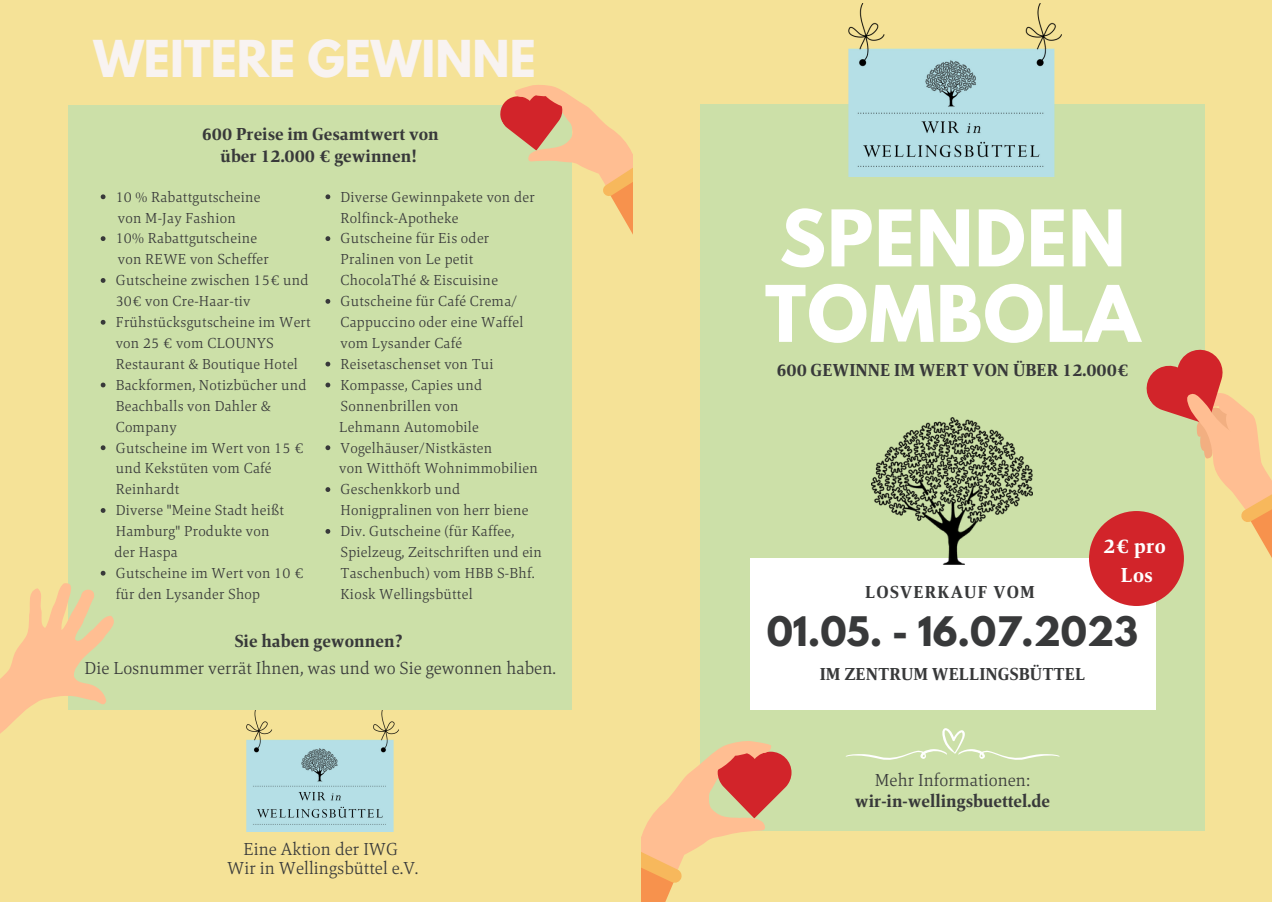
<style>
.page{position:relative;width:1272px;height:902px;background:#fff}
.page>*{position:absolute;margin:0;border:0;box-sizing:border-box;transform-origin:0 0}
.t1{font:700 69px/75.4px "League Spartan";letter-spacing:.02em;color:#fff}
.t2{font:700 45px "League Spartan";color:#f8f3f1}
.t3{font:700 36px "League Spartan";color:#38393a}
.t4{font:800 21px/29.2px "Mangan Nova";letter-spacing:.015em;color:#fff;text-align:center}
.t5{font:800 18px/21.5px "Mangan Nova";color:#38393a;text-align:center}
.t6{font:300 18px/19.2px "Mangan Nova";color:#38393a;text-align:center}
.t7{font:800 18px "Mangan Nova";letter-spacing:.065em;color:#38393a}
.t8{font:300 15px/20.9px "Mangan Nova";letter-spacing:.015em;color:#38393a}
</style>
<div class="page">
<div style="left:0;top:0;width:1271px;height:901px;background:#f5e297"></div>
<img style="left:247px;top:709px;width:152px;height:122px">
<div style="left:68px;top:105px;width:503px;height:604px;background:#cce0a8"></div>
<div style="left:700px;top:104px;width:504px;height:726px;background:#cce0a8"></div>
<svg style="left:1142px;top:339px;width:129px;height:263px"></svg>
<svg style="left:845px;top:728px;width:214px;height:32px"></svg>
<img style="left:848px;top:3px;width:213px;height:174px">
<div style="left:749px;top:558px;width:406px;height:151px;background:#fff"></div>
<img style="left:871px;top:417px;width:161px;height:147px">
<svg style="left:500px;top:85px;width:133px;height:188px"></svg>
<svg style="left:641px;top:741px;width:158px;height:160px"></svg>
<svg style="left:325px;top:194px;width:5px;height:5px"></svg>
<svg style="left:325px;top:236px;width:5px;height:5px"></svg>
<svg style="left:325px;top:299px;width:5px;height:4px"></svg>
<svg style="left:325px;top:361px;width:5px;height:5px"></svg>
<svg style="left:325px;top:382px;width:5px;height:5px"></svg>
<svg style="left:325px;top:445px;width:5px;height:5px"></svg>
<svg style="left:325px;top:487px;width:5px;height:5px"></svg>
<svg style="left:325px;top:529px;width:5px;height:4px"></svg>
<svg style="left:101px;top:194px;width:4px;height:5px"></svg>
<svg style="left:101px;top:236px;width:4px;height:5px"></svg>
<svg style="left:101px;top:278px;width:4px;height:5px"></svg>
<svg style="left:101px;top:320px;width:4px;height:4px"></svg>
<svg style="left:101px;top:382px;width:4px;height:5px"></svg>
<svg style="left:101px;top:445px;width:4px;height:5px"></svg>
<svg style="left:101px;top:508px;width:4px;height:4px"></svg>
<svg style="left:0;top:570px;width:156px;height:164px"></svg>
<div style="left:1088px;top:511px;width:95px;height:94px;background:#d2242a;border-radius:50%"></div>
<h2 class="t2" style="left:93px;top:36px;width:444px">WEITERE GEWINNE</h2>
<p class="t5" style="left:202px;top:123px;width:238px">600 Preise im Gesamtwert von über 12.000 € gewinnen!</p>
<p class="t8" style="left:340px;top:186px;width:196px">Diverse Gewinnpakete von der<br>Rolfinck-Apotheke<br>Gutscheine für Eis oder<br>Pralinen von Le petit<br>ChocolaThé &amp; Eiscuisine<br>Gutscheine für Café Crema/<br>Cappuccino oder eine Waffel vom Lysander Café<br>Reisetaschenset von Tui<br>Kompasse, Capies und<br>Sonnenbrillen von</p>
<p class="t8" style="left:340px;top:437px;width:153px">Vogelhäuser/Nistkästen</p>
<p class="t8" style="left:340px;top:479px;width:203px">Geschenkkorb und<br>Honigpralinen von herr biene<br>Div. Gutscheine (für Kaffee,<br>Spielzeug, Zeitschriften und ein<br>Taschenbuch) vom HBB S-Bhf.<br>Kiosk Wellingsbüttel</p>
<p class="t8" style="left:116px;top:186px;width:146px">10 % Rabattgutscheine</p>
<p class="t8" style="left:116px;top:228px;width:143px">10% Rabattgutscheine</p>
<p class="t8" style="left:116px;top:270px;width:196px">Gutscheine zwischen 15€ und<br>30€ von Cre-Haar-tiv<br>Frühstücksgutscheine im Wert von 25 € vom CLOUNYS<br>Restaurant &amp; Boutique Hotel<br>Backformen, Notizbücher und<br>Beachballs von Dahler &amp;<br>Company<br>Gutscheine im Wert von 15 € und Kekstüten vom Café<br>Reinhardt<br>Diverse "Meine Stadt heißt<br>Hamburg" Produkte von</p>
<p class="t8" style="left:116px;top:562px;width:189px">Gutscheine im Wert von 10 € für den Lysander Shop</p>
<p class="t8" style="left:118px;top:207px;width:120px">von M-Jay Fashion</p>
<p class="t8" style="left:118px;top:249px;width:152px">von REWE von Scheffer</p>
<p class="t8" style="left:339px;top:416px;width:141px">Lehmann Automobile</p>
<p class="t8" style="left:339px;top:458px;width:200px">von Witthöft Wohnimmobilien</p>
<p class="t8" style="left:114px;top:541px;width:65px">der Haspa</p>
<p class="t5" style="left:234px;top:629px;width:170px">Sie haben gewonnen?</p>
<p class="t6" style="left:84px;top:658px;width:473px">Die Losnummer verrät Ihnen, was und wo Sie gewonnen haben.</p>
<p class="t6" style="left:227px;top:838px;width:193px">Eine Aktion der IWG<br>Wir in Wellingsbüttel e.V.</p>
<h1 class="t1" style="left:764px;top:209px;width:376px">SPENDEN<br>TOMBOLA</h1>
<p class="t5" style="left:776px;top:359px;width:353px">600 GEWINNE IM WERT VON ÜBER 12.000€</p>
<p class="t7" style="left:865px;top:579px;width:171px">LOSVERKAUF VOM</p>
<h3 class="t4" style="left:1103px;top:531px;width:64px">2€ pro<br>Los</h3>
<h3 class="t3" style="left:766px;top:613px;width:373px">01.05. - 16.07.2023</h3>
<p class="t5" style="left:819px;top:662px;width:267px">IM ZENTRUM WELLINGSBÜTTEL</p>
<p class="t6" style="left:874px;top:770px;width:157px">Mehr Informationen:</p>
<p class="t5" style="left:854px;top:790px;width:197px">wir-in-wellingsbuettel.de</p>
</div>
